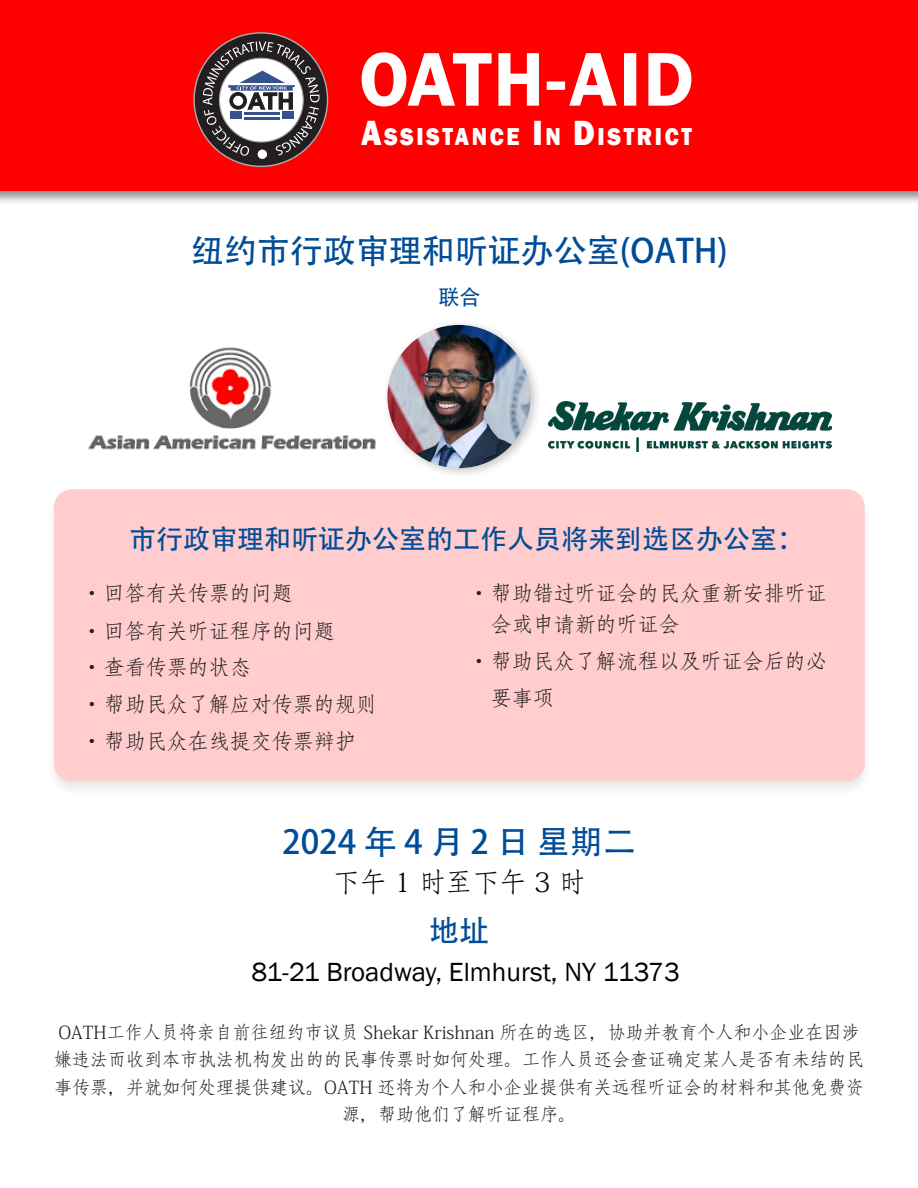
<style>
.page{position:relative;width:918px;height:1188px;background:#fff}
.page>*{position:absolute;margin:0;border:0;box-sizing:border-box;transform-origin:0 0}
.t1{font:33px "Adobe Heiti Std";color:#004c97}
.t2{font:30px "Adobe Heiti Std";color:#004c97}
.t3{font:27px "Franklin Gothic";color:#000}
.t4{font:27px "Adobe Heiti Std";color:#004c97}
.t5{font:27px "Adobe Fangsong Std";color:#000}
.t6{font:800 25.2px "Franklin Gothic";letter-spacing:.115em;color:#fff;scale:.89 1}
.t7{font:21px/31.2px "Adobe Fangsong Std";color:#231f20}
.t8{font:21px "Adobe Heiti Std";color:#004c97}
.t9{font:18px/27.6px "Adobe Fangsong Std";color:#231f20;text-align:center}
.s1{font-size:36px}
</style>
<div class="page">
<div style="left:46px;top:488px;width:827px;height:308px;background:#231f20;opacity:.5"></div>
<div style="left:54px;top:489px;width:811px;height:292px;background:#ffcdcd;border-radius:18px"></div>
<div style="left:0;top:0;width:918px;height:205px;background:#231f20;opacity:.5"></div>
<div style="left:0;top:0;width:918px;height:190px;background:#f00"></div>
<svg style="left:362px;top:52px;width:329px;height:54px"></svg>
<svg style="left:194px;top:33px;width:134px;height:133px;background:#343132"></svg>
<div style="left:258px;top:150px;width:9px;height:9px;background:#fff;border-radius:50%"></div>
<svg style="left:203px;top:41px;width:117px;height:115px;background:#857378"></svg>
<img style="left:88px;top:347px;width:288px;height:103px">
<div style="left:382px;top:319px;width:160px;height:161px;background:#231f20;opacity:.25"></div>
<img style="left:387px;top:325px;width:144px;height:143px;border-radius:72px">
<img style="left:549px;top:401px;width:282px;height:50px">
<p class="t6" style="left:361px;top:121px;width:373px"><span class="s1">A</span>SSISTANCE <span class="s1">I</span> N <span class="s1">D</span>ISTRICT</p>
<p class="t1" style="left:191px;top:231px;width:539px">纽约市行政审理和听证办公室(OATH)</p>
<p class="t8" style="left:438px;top:285px;width:43px">联合</p>
<p class="t4" style="left:129px;top:523px;width:676px">市行政审理和听证办公室的工作人员将来到选区办公室：</p>
<p class="t7" style="left:81px;top:578px;width:213px">•回答有关传票的问题</p>
<p class="t7" style="left:81px;top:616px;width:255px">•回答有关听证程序的问题</p>
<p class="t7" style="left:81px;top:652px;width:171px">•查看传票的状态</p>
<p class="t7" style="left:81px;top:689px;width:297px">•帮助民众了解应对传票的规则</p>
<p class="t7" style="left:81px;top:726px;width:276px">•帮助民众在线提交传票辩护</p>
<p class="t7" style="left:491px;top:578px;width:338px;text-indent:-22px">•帮助错过听证会的民众重新安排听证会或申请新的听证会</p>
<p class="t7" style="left:491px;top:643px;width:337px;line-height:37.2px;text-indent:-22px">•帮助民众了解流程以及听证会后的必要事项</p>
<p class="t1" style="left:282px;top:822px;width:355px">2024 年 4 月 2 日 星期二</p>
<p class="t5" style="left:333px;top:866px;width:254px">下午 1 时至下午 3 时</p>
<p class="t2" style="left:429px;top:913px;width:61px">地址</p>
<p class="t3" style="left:252px;top:955px;width:430px">81-21 Broadway, Elmhurst, NY 11373</p>
<p class="t9" style="left:54px;top:1018px;width:811px">OATH工作人员将亲自前往纽约市议员 Shekar Krishnan 所在的选区，协助并教育个人和小企业在因涉嫌违法而收到本市执法机构发出的的民事传票时如何处理。工作人员还会查证确定某人是否有未结的民事传票，并就如何处理提供建议。OATH 还将为个人和小企业提供有关远程听证会的材料和其他免费资源，帮助他们了解听证程序。</p>
</div>
